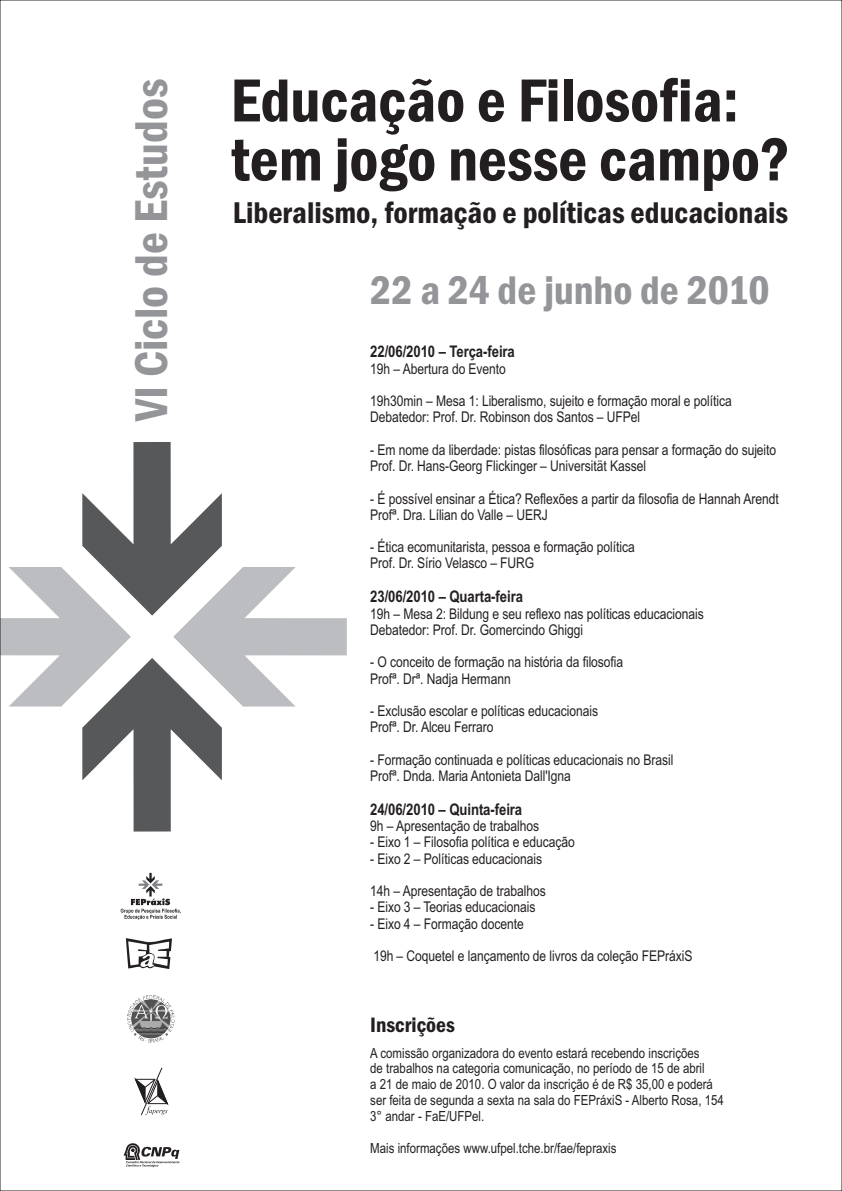
<style>
.page{position:relative;width:842px;height:1191px;background:#fff}
.page>*{position:absolute;margin:0;border:0;box-sizing:border-box;transform-origin:0 0}
.t1{font:600 condensed 62.9px/59px "Franklin Gothic";color:#231f20}
.t2{font:600 condensed 47.7px "Franklin Gothic";color:#939598}
.t3{font:600 condensed 41.4px "Franklin Gothic";color:#939598}
.t4{font:600 condensed 31.1px "Franklin Gothic";color:#231f20}
.t5{font:600 condensed 21.6px "Franklin Gothic";color:#231f20}
.t6{font:700 16px "Arial Narrow";letter-spacing:-.005em;color:#231f20}
.t7{font:14.8px/16.2px "Arial Narrow";letter-spacing:-.005em;color:#231f20}
.t8{font:14px/15.9px "Arial Narrow";color:#231f20}
</style>
<div class="page">
<svg style="left:2px;top:442px;width:345px;height:389px"></svg>
<svg style="left:134px;top:1067px;width:35px;height:49px"></svg>
<svg style="left:124px;top:1143px;width:55px;height:24px"></svg>
<img style="left:128px;top:995px;width:47px;height:47px">
<svg style="left:126px;top:938px;width:46px;height:31px"></svg>
<svg style="left:121px;top:873px;width:60px;height:46px"></svg>
<h2 class="t2" style="left:134px;top:421px;width:344px;rotate:-90deg">VI Ciclo de Estudos</h2>
<h1 class="t1" style="left:230px;top:76px;width:561px">Educação e Filosofia: tem jogo nesse campo?</h1>
<h3 class="t4" style="left:233px;top:201px;width:557px">Liberalismo, formação e políticas educacionais</h3>
<h3 class="t3" style="left:370px;top:275px;width:401px">22 a 24 de junho de 2010</h3>
<p class="t6" style="left:370px;top:339px;width:146px">22/06/2010 – Terça-feira</p>
<p class="t7" style="left:370px;top:353px;width:363px;line-height:32.5px">19h – Abertura do Evento<br>19h30min – Mesa 1: Liberalismo, sujeito e formação moral e política</p>
<p class="t7" style="left:370px;top:410px;width:271px">Debatedor: Prof. Dr. Robinson dos Santos – UFPel</p>
<p class="t7" style="left:370px;top:443px;width:408px">- Em nome da liberdade: pistas filosóficas para pensar a formação do sujeito<br>Prof. Dr. Hans-Georg Flickinger – Universität Kassel</p>
<p class="t7" style="left:370px;top:491px;width:410px">- É possível ensinar a Ética? Reflexões a partir da filosofia de Hannah Arendt<br>Profª. Dra. Lílian do Valle – UERJ</p>
<p class="t7" style="left:370px;top:540px;width:266px">- Ética ecomunitarista, pessoa e formação política<br>Prof. Dr. Sírio Velasco – FURG</p>
<p class="t6" style="left:370px;top:584px;width:154px">23/06/2010 – Quarta-feira</p>
<p class="t7" style="left:370px;top:607px;width:335px">19h – Mesa 2: Bildung e seu reflexo nas políticas educacionais<br>Debatedor: Prof. Dr. Gomercindo Ghiggi</p>
<p class="t7" style="left:370px;top:655px;width:255px">- O conceito de formação na história da filosofia<br>Profª. Drª. Nadja Hermann</p>
<p class="t7" style="left:370px;top:704px;width:229px">- Exclusão escolar e políticas educacionais<br>Profª. Dr. Alceu Ferraro</p>
<p class="t7" style="left:370px;top:753px;width:305px">- Formação continuada e políticas educacionais no Brasil<br>Profª. Dnda. Maria Antonieta Dall'Igna</p>
<p class="t6" style="left:370px;top:797px;width:154px">24/06/2010 – Quinta-feira</p>
<p class="t7" style="left:370px;top:819px;width:170px">9h – Apresentação de trabalhos</p>
<p class="t7" style="left:370px;top:835px;width:206px">- Eixo 1 – Filosofia política e educação</p>
<p class="t7" style="left:370px;top:843px;width:177px;line-height:32.5px">- Eixo 2 – Políticas educacionais<br>14h – Apresentação de trabalhos</p>
<p class="t7" style="left:370px;top:900px;width:167px">- Eixo 3 – Teorias educacionais</p>
<p class="t7" style="left:370px;top:908px;width:324px;line-height:32.5px">- Eixo 4 – Formação docente<br>19h – Coquetel e lançamento de livros da coleção FEPráxiS</p>
<h3 class="t5" style="left:370px;top:1017px;width:86px">Inscrições</h3>
<p class="t8" style="left:370px;top:1046px;width:355px">A comissão organizadora do evento estará recebendo inscrições<br>de trabalhos na categoria comunicação, no período de 15 de abril<br>a 21 de maio de 2010. O valor da inscrição é de R$ 35,00 e poderá ser feita de segunda a sexta na sala do FEPráxiS - Alberto Rosa, 154<br>3° andar - FaE/UFPel.</p>
<p class="t8" style="left:370px;top:1141px;width:248px">Mais informações www.ufpel.tche.br/fae/fepraxis</p>
</div>
